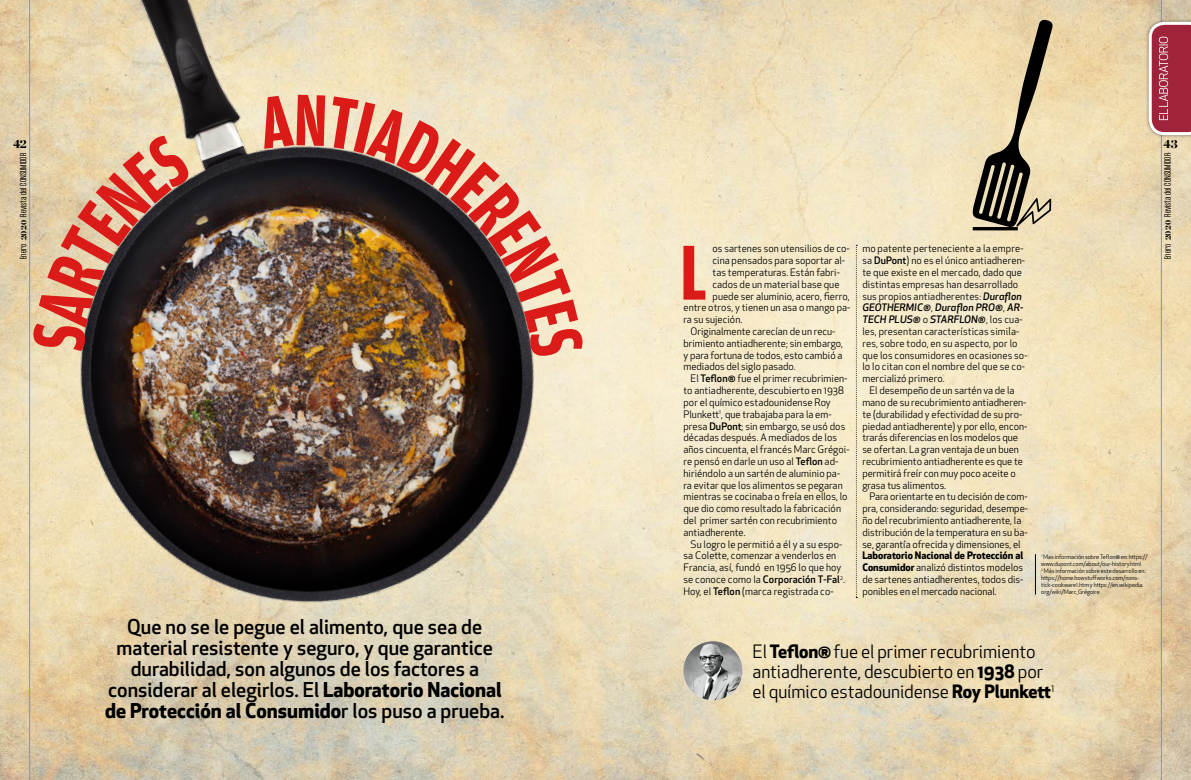
<style>
.page{position:relative;width:1191px;height:780px;background:#fff}
.page>*{position:absolute;margin:0;border:0;box-sizing:border-box;transform-origin:0 0}
.t1{font:700 82.6px "Amplitude Comp";color:#da1b17}
.t2{font:500 20px/21px "Apex New";color:#000;text-align:center}
.t3{font:18px/20px "Apex New";letter-spacing:-.005em;color:#000}
.t4{font:900 12px "Chronicle Display";color:#000}
.t5{font:10.1px/11.8px "Apex New";letter-spacing:.005em;color:#000}
.t6{font:500 10.1px "Apex New";letter-spacing:.01em;color:#000}
.t7{font:300 8px "Formula Condensed";letter-spacing:.02em;color:#000}
.t8{font:6px/7px "Apex New";letter-spacing:-.01em;color:#000}
.s1{font-family:"Chronicle Display";font-weight:900}
.s2{font-weight:700}
.s3{font-weight:500}
.s4{font-weight:400}
.s5{font-weight:500;font-style:italic}
</style>
<div class="page">
<img style="left:0;top:0;width:1191px;height:780px">
<hr style="left:1035px;top:554px;width:1px;height:40px;background:#000">
<svg style="left:856px;top:245px;width:1px;height:353px"></svg>
<img style="left:0;top:0;width:612px;height:682px">
<img style="left:683px;top:641px;width:59px;height:59px;border-radius:29px">
<hr style="left:1161px;top:0;width:1px;height:780px;background:#8f9497">
<hr style="left:29px;top:0;width:1px;height:780px;background:#8f9497">
<div style="left:1145px;top:19px;width:46px;height:119px;background:#000;opacity:.35"></div>
<svg style="left:1148px;top:22px;width:43px;height:113px;background:#af4a5c"></svg>
<svg style="left:971px;top:19px;width:82px;height:209px;background:#b4a686"></svg>
<hr style="left:972px;top:227px;width:45px;height:3px;background:#000">
<svg style="left:32px;top:133px;width:161px;height:218px;background:#a99a80"></svg>
<img style="left:258px;top:95px;width:326px;height:263px">
<p class="t4" style="left:13px;top:136px;width:15px">42</p>
<p class="t7" style="left:19px;top:259px;width:108px;rotate:-90deg">Enero <span class="s1">2020</span> Revista del CONSUMIDOR</p>
<h2 class="t2" style="left:105px;top:615px;width:401px">Que no se le pegue el alimento, que sea de material resistente y seguro, y que garantice durabilidad, son algunos de los factores a considerar al elegirlos. El <span class="s2">Laboratorio Nacional de Protección al Consumido</span>r los puso a prueba.</h2>
<h1 class="t1" style="left:680px;top:228px;width:28px">L</h1>
<p class="t5" style="left:712px;top:243px;width:138px">os sartenes son utensilios de co-</p>
<p class="t5" style="left:712px;top:254px;width:134px">cina pensados para soportar al-</p>
<p class="t5" style="left:712px;top:266px;width:129px">tas temperaturas. Están fabri-</p>
<p class="t5" style="left:712px;top:278px;width:128px">cados de un material base que</p>
<p class="t5" style="left:712px;top:290px;width:139px">puede ser aluminio, acero, fierro,</p>
<p class="t5" style="left:683px;top:302px;width:168px">entre otros, y tienen un asa o mango pa-</p>
<p class="t5" style="left:683px;top:313px;width:60px">ra su sujeción.</p>
<p class="t5" style="left:690px;top:325px;width:146px">Originalmente carecían de un recu-</p>
<p class="t5" style="left:683px;top:337px;width:161px">brimiento antiadherente; sin embargo,</p>
<p class="t5" style="left:683px;top:349px;width:160px">y para fortuna de todos, esto cambió a</p>
<p class="t5" style="left:683px;top:361px;width:114px">mediados del siglo pasado.</p>
<p class="t5" style="left:690px;top:372px;width:158px">El <span class="s3">Teflon®</span> fue el primer recubrimien-</p>
<p class="t5" style="left:683px;top:384px;width:162px">to antiadherente, descubierto en 1938</p>
<p class="t5" style="left:683px;top:396px;width:149px">por el químico estadounidense Roy</p>
<p class="t5" style="left:683px;top:408px;width:150px">Plunkett<sup>1</sup>, que trabajaba para la em-</p>
<p class="t5" style="left:683px;top:420px;width:163px">presa <span class="s3">DuPont</span>; sin embargo, se usó dos</p>
<p class="t5" style="left:683px;top:431px;width:155px">décadas después. A mediados de los</p>
<p class="t5" style="left:683px;top:443px;width:167px">años cincuenta, el francés Marc Grégoi-</p>
<p class="t5" style="left:683px;top:455px;width:156px">re pensó en darle un uso al <span class="s3">Teflon</span> ad-</p>
<p class="t5" style="left:683px;top:467px;width:158px">hiriéndolo a un sartén de aluminio pa-</p>
<p class="t5" style="left:683px;top:479px;width:161px">ra evitar que los alimentos se pegaran</p>
<p class="t5" style="left:683px;top:490px;width:166px">mientras se cocinaba o freía en ellos, lo</p>
<p class="t5" style="left:683px;top:502px;width:159px">que dio como resultado la fabricación</p>
<p class="t5" style="left:683px;top:514px;width:155px">del primer sartén con recubrimiento</p>
<p class="t5" style="left:683px;top:526px;width:64px">antiadherente.</p>
<p class="t5" style="left:690px;top:538px;width:153px">Su logro le permitió a él y a su espo-</p>
<p class="t5" style="left:683px;top:549px;width:154px">sa Colette, comenzar a venderlos en</p>
<p class="t5" style="left:683px;top:561px;width:159px">Francia, así, fundó en 1956 lo que hoy</p>
<p class="t6" style="left:683px;top:572px;width:163px"><span class="s4">se conoce como la</span> Corporación T-Fal<sup>2</sup><span class="s4">.</span></p>
<p class="t5" style="left:683px;top:585px;width:152px">Hoy, el <span class="s3">Teflon</span> (marca registrada co-</p>
<p class="t5" style="left:862px;top:243px;width:167px">mo patente perteneciente a la empre&shy;sa <span class="s3">DuPont</span>) no es el único antiadheren&shy;te que existe en el mercado, dado que distintas empresas han desarrollado sus propios antiadherentes: <span class="s5">Duraflon GEOTHERMIC®</span>, <span class="s5">Duraflon PRO®</span>, <span class="s5">AR-TECH PLUS®</span> o <span class="s5">STARFLON®</span>, los cua&shy;les, presentan características simila&shy;res, sobre todo, en su aspecto, por lo que los consumidores en ocasiones so&shy;lo lo citan con el nombre del que se co&shy;mercializó primero.</p>
<p class="t5" style="left:862px;top:384px;width:166px;text-indent:7px">El desempeño de un sartén va de la mano de su recubrimiento antiadheren&shy;te (durabilidad y efectividad de su pro&shy;piedad antiadherente) y por ello, encon&shy;trarás diferencias en los modelos que se ofertan. La gran ventaja de un buen recubrimiento antiadherente es que te permitirá freír con muy poco aceite o grasa tus alimentos.</p>
<p class="t5" style="left:862px;top:490px;width:167px;text-indent:7px">Para orientarte en tu decisión de com&shy;pra, considerando: seguridad, desempe&shy;ño del recubrimiento antiadherente, la distribución de la temperatura en su ba&shy;se, garantía ofrecida y dimensiones, el</p>
<p class="t5" style="left:862px;top:549px;width:162px;text-align:justify"><span class="s2">Laboratorio Nacional de Protección al Consumidor</span> analizó distintos modelos de sartenes antiadherentes, todos dis&shy;ponibles en el mercado nacional.</p>
<p class="t8" style="left:1041px;top:553px;width:108px"><sup>1</sup> Mas información sobre Teflon® en: https:// www.dupont.com/about/our-history.html<br><sup>2</sup> Más información sobre este desarrollo en: https://home.howstuffworks.com/nons&shy;tick-cookware1.htm y https://en.wikipedia. org/wiki/Marc_Grégoire</p>
<p class="t4" style="left:1163px;top:136px;width:16px">43</p>
<p class="t7" style="left:1162px;top:259px;width:108px;rotate:-90deg">Enero <span class="s1">2020</span> Revista del CONSUMIDOR</p>
<h3 class="t3" style="left:752px;top:641px;width:303px">El <span class="s2">Teflon®</span> fue el primer recubrimiento antiadherente, descubierto en <span class="s2">1938</span> por el químico estadounidense <span class="s2">Roy Plunkett</span><sup>1</sup></h3>
</div>
